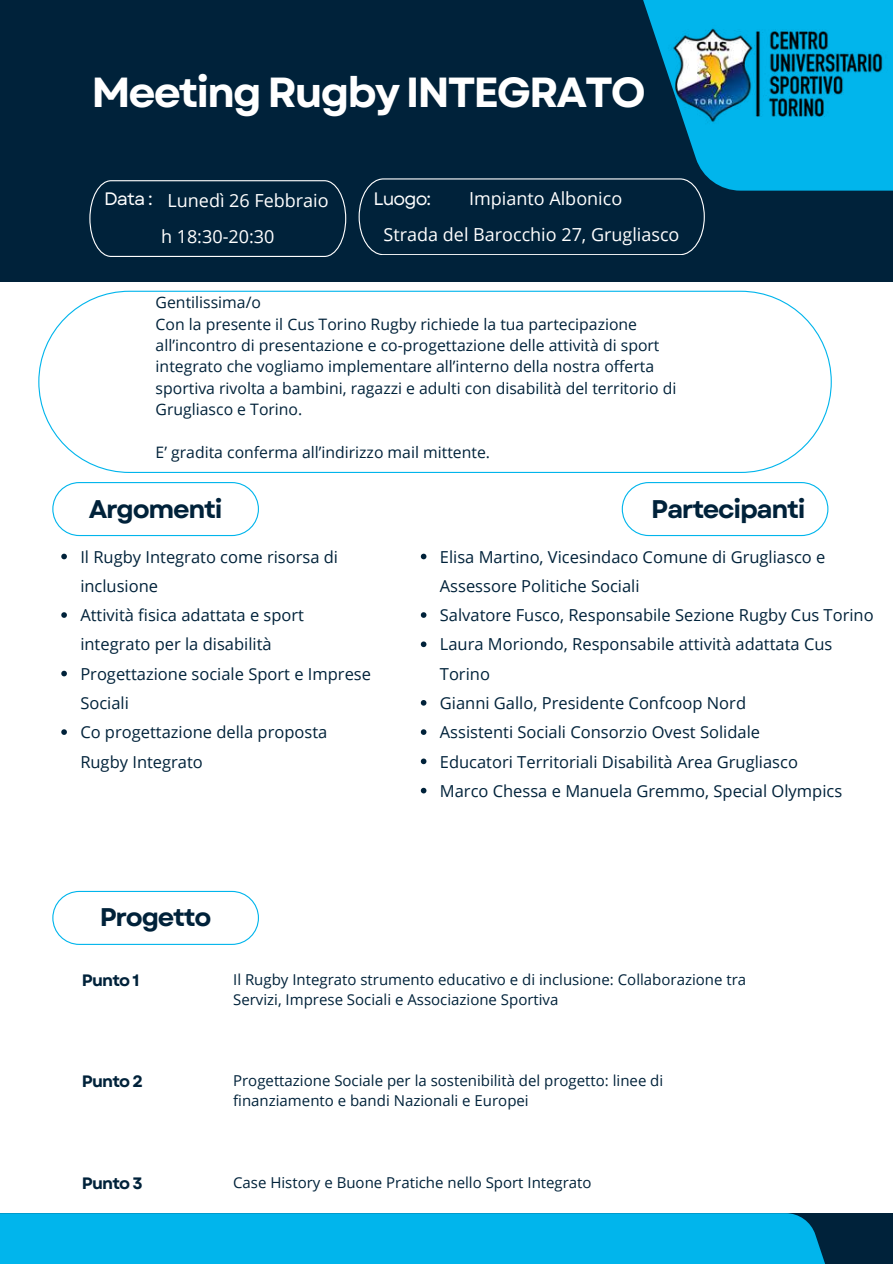
<style>
.page{position:relative;width:893px;height:1264px;background:#fff}
.page>*{position:absolute;margin:0;border:0;box-sizing:border-box;transform-origin:0 0}
.t1{font:700 42px "Garet";letter-spacing:-.05em;color:#fff}
.t2{font:700 25.5px "Garet";letter-spacing:-.05em;color:#00223a}
.t3{font:18px/36px "Open Sans";color:#fff}
.t4{font:18px "Garet";letter-spacing:-.05em;color:#fff}
.t5{font:16.5px/29.2px "Open Sans";color:#00223a}
.t6{font:700 16.5px "Garet";letter-spacing:-.05em;color:#00223a}
.t7{font:15.75px/21.3px "Open Sans";color:#00223a}
.t8{font:15px/20.2px "Open Sans";color:#00223a}
</style>
<div class="page">
<div style="left:0;top:0;width:892px;height:281px;background:#00223a"></div>
<svg style="left:89px;top:180px;width:257px;height:77px"></svg>
<svg style="left:358px;top:178px;width:346px;height:77px"></svg>
<svg style="left:617px;top:0;width:275px;height:191px;fill:#01b5ec"></svg>
<svg style="left:52px;top:482px;width:207px;height:54px"></svg>
<svg style="left:52px;top:890px;width:207px;height:54px"></svg>
<svg style="left:621px;top:482px;width:207px;height:54px"></svg>
<div style="left:0;top:1213px;width:892px;height:50px;background:#00223a"></div>
<div style="left:0;top:1213px;width:836px;height:50px;background:#01b5ec"></div>
<img style="left:653px;top:0;width:239px;height:137px">
<svg style="left:61px;top:553px;width:6px;height:6px"></svg>
<svg style="left:61px;top:612px;width:6px;height:6px"></svg>
<svg style="left:61px;top:670px;width:6px;height:6px"></svg>
<svg style="left:61px;top:729px;width:6px;height:6px"></svg>
<svg style="left:421px;top:553px;width:5px;height:6px"></svg>
<svg style="left:421px;top:612px;width:5px;height:6px"></svg>
<svg style="left:421px;top:641px;width:5px;height:6px"></svg>
<svg style="left:421px;top:700px;width:5px;height:5px"></svg>
<svg style="left:421px;top:729px;width:5px;height:6px"></svg>
<svg style="left:421px;top:758px;width:5px;height:6px"></svg>
<svg style="left:421px;top:787px;width:5px;height:6px"></svg>
<svg style="left:38px;top:291px;width:793px;height:182px"></svg>
<h1 class="t1" style="left:91px;top:62px;width:556px">Meeting Rugby INTEGRATO</h1>
<p class="t3" style="left:161px;top:182px;width:169px;text-indent:6px">Lunedì 26 Febbraio h 18:30-20:30</p>
<p class="t3" style="left:383px;top:180px;width:297px;text-indent:85px">Impianto Albonico<br>Strada del Barocchio 27, Grugliasco</p>
<p class="t4" style="left:104px;top:185px;width:50px">Data :</p>
<p class="t4" style="left:373px;top:185px;width:59px">Luogo:</p>
<p class="t7" style="left:156px;top:292px;width:522px">Gentilissima/o<br>Con la presente il Cus Torino Rugby richiede la tua partecipazione all’incontro di presentazione e co-progettazione delle attività di sport integrato che vogliamo implementare all’interno della nostra offerta sportiva rivolta a bambini, ragazzi e adulti con disabilità del territorio di Grugliasco e Torino.</p>
<p class="t7" style="left:156px;top:441px;width:336px">E’ gradita conferma all’indirizzo mail mittente.</p>
<h2 class="t2" style="left:89px;top:490px;width:135px">Argomenti</h2>
<h2 class="t2" style="left:651px;top:490px;width:156px">Partecipanti</h2>
<p class="t5" style="left:80px;top:541px;width:292px">Il Rugby Integrato come risorsa di inclusione<br>Attività fisica adattata e sport integrato per la disabilità<br>Progettazione sociale Sport e Imprese<br>Sociali<br>Co progettazione della proposta<br>Rugby Integrato</p>
<p class="t5" style="left:440px;top:541px;width:435px">Elisa Martino, Vicesindaco Comune di Grugliasco e Assessore Politiche Sociali<br>Salvatore Fusco, Responsabile Sezione Rugby Cus Torino Laura Moriondo, Responsabile attività adattata Cus Torino<br>Gianni Gallo, Presidente Confcoop Nord<br>Assistenti Sociali Consorzio Ovest Solidale<br>Educatori Territoriali Disabilità Area Grugliasco<br>Marco Chessa e Manuela Gremmo, Special Olympics</p>
<h2 class="t2" style="left:100px;top:899px;width:113px">Progetto</h2>
<p class="t6" style="left:82px;top:968px;width:59px">Punto 1</p>
<p class="t8" style="left:233px;top:968px;width:514px">Il Rugby Integrato strumento educativo e di inclusione: Collaborazione tra<br>Servizi, Imprese Sociali e Associazione Sportiva</p>
<p class="t6" style="left:82px;top:1069px;width:63px">Punto 2</p>
<p class="t8" style="left:233px;top:1070px;width:431px">Progettazione Sociale per la sostenibilità del progetto: linee di finanziamento e bandi Nazionali e Europei</p>
<p class="t6" style="left:82px;top:1170px;width:62px">Punto 3</p>
<p class="t8" style="left:233px;top:1171px;width:360px">Case History e Buone Pratiche nello Sport Integrato</p>
</div>
